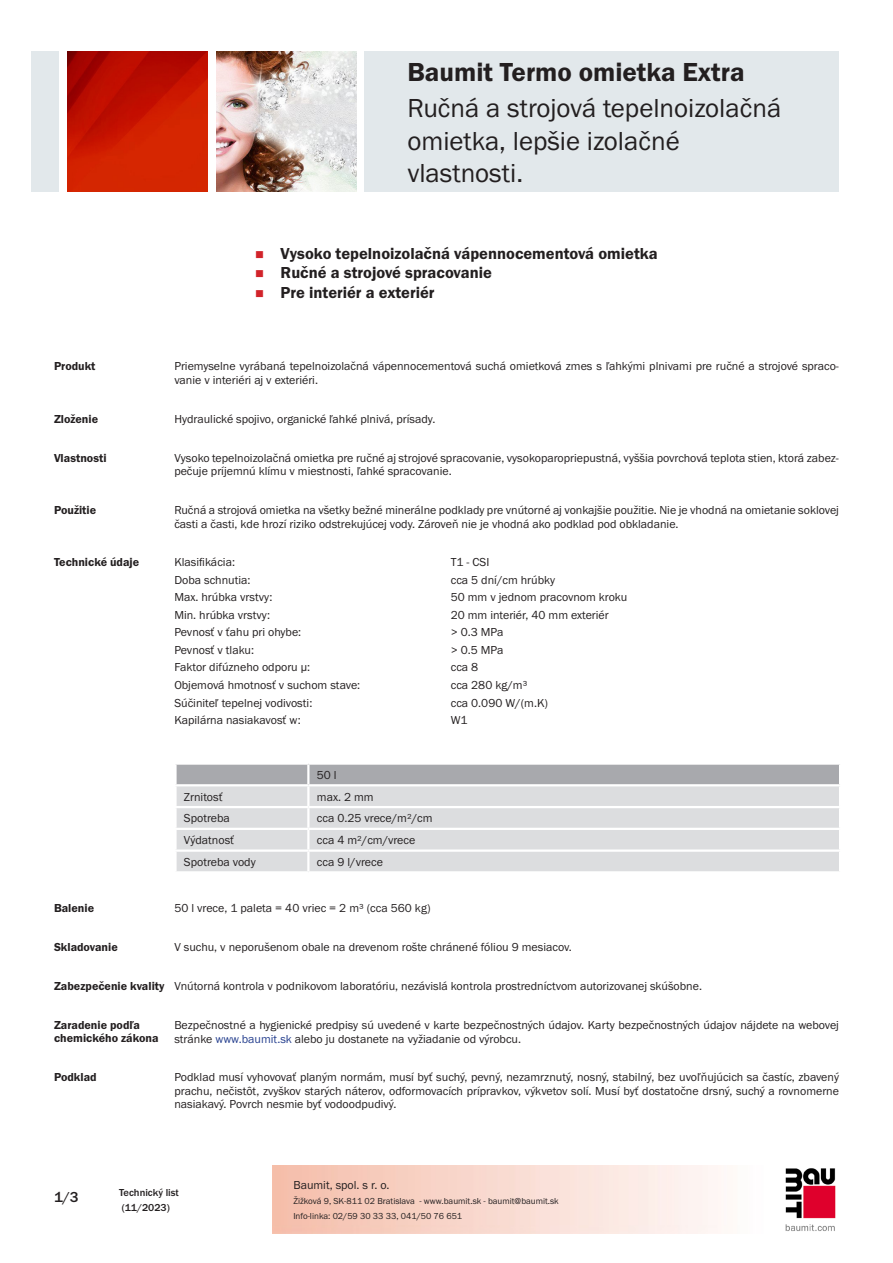
<style>
.page{position:relative;width:893px;height:1263px;background:#fff}
.page>*{position:absolute;margin:0;border:0;box-sizing:border-box;transform-origin:0 0}
.PDS_Produktname_Land{font:27px/32.4px "BM Franklin Gothic URW Boo";color:#231f20}
.PDS_Produktname{font:27px "BM Franklin Gothic URW Dem";color:#231f20}
.t1{font:16.5px "BM Franklin Gothic URW Dem";color:#231f20}
.t2{font:500 15px "BM Franklin Gothic URW";color:#231f20}
.PDS_Standard{font:12px/13.5px "BM Franklin Gothic URW Boo";color:#231f20}
.PDS_Standard_linksbü{font:12px "BM Franklin Gothic URW Boo";color:#231f20}
.PDS_Header{font:12px/13.5px "BM Franklin Gothic URW Dem";color:#231f20}
.t3{font:500 10.5px/15px "BM Franklin Gothic URW";color:#231f20}
.t4{font:9px/15px "BM Franklin Gothic URW Boo";color:#231f20}
.s1{color:#253f8e}
</style>
<div class="page">
<img style="left:785px;top:1168px;width:51px;height:63px">
<div style="left:32px;top:51px;width:27px;height:140px;background:#e2e8eb"></div>
<img style="left:68px;top:52px;width:140px;height:139px">
<img style="left:216px;top:51px;width:141px;height:140px">
<div style="left:365px;top:51px;width:474px;height:140px;background:#e2e8eb"></div>
<div style="left:177px;top:786px;width:662px;height:85px;background:#dcdddf"></div>
<div style="left:175px;top:764px;width:665px;height:20px;background:#a8a9ad"></div>
<hr style="left:307px;top:786px;width:2px;height:20px;background:#fff">
<hr style="left:174px;top:806px;width:134px;height:2px;background:#fff">
<hr style="left:308px;top:806px;width:533px;height:2px;background:#fff">
<hr style="left:307px;top:808px;width:2px;height:20px;background:#fff">
<hr style="left:174px;top:828px;width:134px;height:2px;background:#fff">
<hr style="left:308px;top:828px;width:533px;height:2px;background:#fff">
<hr style="left:174px;top:849px;width:134px;height:3px;background:#fff">
<hr style="left:308px;top:849px;width:533px;height:3px;background:#fff">
<svg style="left:307px;top:830px;width:2px;height:41px"></svg>
<p class="PDS_Produktname" style="left:407px;top:55px;width:339px">Baumit Termo omietka Extra</p>
<p class="PDS_Produktname_Land" style="left:407px;top:92px;width:375px">Ručná a strojová tepelnoizolačná omietka, lepšie izolačné vlastnosti.</p>
<p class="t1" style="left:281px;top:243px;width:378px">Vysoko tepelnoizolačná vápennocementová omietka</p>
<p class="t1" style="left:281px;top:263px;width:213px">Ručné a strojové spracovanie</p>
<p class="t1" style="left:281px;top:282px;width:155px">Pre interiér a exteriér</p>
<p class="PDS_Header" style="left:54px;top:360px;width:43px">Produkt</p>
<p class="PDS_Standard" style="left:174px;top:360px;width:666px">Priemyselne vyrábaná tepelnoizolačná vápennocementová suchá omietková zmes s ľahkými plnivami pre ručné a strojové spraco&shy;vanie v interiéri aj v exteriéri.</p>
<p class="PDS_Header" style="left:54px;top:412px;width:46px">Zloženie</p>
<p class="PDS_Standard" style="left:174px;top:412px;width:262px">Hydraulické spojivo, organické ľahké plnivá, prísady.</p>
<p class="PDS_Header" style="left:54px;top:451px;width:54px">Vlastnosti</p>
<p class="PDS_Standard" style="left:174px;top:451px;width:666px">Vysoko tepelnoizolačná omietka pre ručné aj strojové spracovanie, vysokoparopriepustná, vyššia povrchová teplota stien, ktorá zabez&shy;pečuje príjemnú klímu v miestnosti, ľahké spracovanie.</p>
<p class="PDS_Header" style="left:54px;top:503px;width:44px">Použitie</p>
<p class="PDS_Standard" style="left:174px;top:503px;width:666px">Ručná a strojová omietka na všetky bežné minerálne podklady pre vnútorné aj vonkajšie použitie. Nie je vhodná na omietanie soklovej časti a časti, kde hrozí riziko odstrekujúcej vody. Zároveň nie je vhodná ako podklad pod obkladanie.</p>
<p class="PDS_Header" style="left:54px;top:556px;width:87px">Technické údaje</p>
<p class="PDS_Standard_linksbü" style="left:174px;top:555px;width:62px">Klasifikácia:</p>
<p class="PDS_Standard_linksbü" style="left:451px;top:555px;width:40px">T1 - CSI</p>
<p class="PDS_Standard_linksbü" style="left:174px;top:572px;width:78px">Doba schnutia:</p>
<p class="PDS_Standard_linksbü" style="left:451px;top:572px;width:106px">cca 5 dní/cm hrúbky</p>
<p class="PDS_Standard_linksbü" style="left:174px;top:590px;width:100px">Max. hrúbka vrstvy:</p>
<p class="PDS_Standard_linksbü" style="left:451px;top:590px;width:178px">50 mm v jednom pracovnom kroku</p>
<p class="PDS_Standard_linksbü" style="left:174px;top:607px;width:97px">Min. hrúbka vrstvy:</p>
<p class="PDS_Standard_linksbü" style="left:451px;top:607px;width:160px">20 mm interiér, 40 mm exteriér</p>
<p class="PDS_Standard_linksbü" style="left:174px;top:625px;width:128px">Pevnosť v ťahu pri ohybe:</p>
<p class="PDS_Standard_linksbü" style="left:451px;top:625px;width:54px">&gt; 0.3 MPa</p>
<p class="PDS_Standard_linksbü" style="left:174px;top:642px;width:81px">Pevnosť v tlaku:</p>
<p class="PDS_Standard_linksbü" style="left:451px;top:642px;width:54px">&gt; 0.5 MPa</p>
<p class="PDS_Standard_linksbü" style="left:174px;top:660px;width:137px">Faktor difúzneho odporu μ:</p>
<p class="PDS_Standard_linksbü" style="left:451px;top:660px;width:29px">cca 8</p>
<p class="PDS_Standard_linksbü" style="left:174px;top:677px;width:187px">Objemová hmotnosť v suchom stave:</p>
<p class="PDS_Standard_linksbü" style="left:451px;top:677px;width:78px">cca 280 kg/m³</p>
<p class="PDS_Standard_linksbü" style="left:174px;top:695px;width:139px">Súčiniteľ tepelnej vodivosti:</p>
<p class="PDS_Standard_linksbü" style="left:451px;top:695px;width:99px">cca 0.090 W/(m.K)</p>
<p class="PDS_Standard_linksbü" style="left:174px;top:712px;width:128px">Kapilárna nasiakavosť w:</p>
<p class="PDS_Standard_linksbü" style="left:451px;top:712px;width:18px">W1</p>
<p class="PDS_Standard_linksbü" style="left:317px;top:767px;width:21px">50 l</p>
<p class="PDS_Standard_linksbü" style="left:184px;top:789px;width:40px">Zrnitosť</p>
<p class="PDS_Standard_linksbü" style="left:317px;top:789px;width:58px">max. 2 mm</p>
<p class="PDS_Standard_linksbü" style="left:184px;top:811px;width:47px">Spotreba</p>
<p class="PDS_Standard_linksbü" style="left:317px;top:811px;width:117px">cca 0.25 vrece/m²/cm</p>
<p class="PDS_Standard_linksbü" style="left:184px;top:833px;width:52px">Výdatnosť</p>
<p class="PDS_Standard_linksbü" style="left:317px;top:833px;width:100px">cca 4 m²/cm/vrece</p>
<p class="PDS_Standard_linksbü" style="left:184px;top:854px;width:73px">Spotreba vody</p>
<p class="PDS_Standard_linksbü" style="left:317px;top:854px;width:68px">cca 9 l/vrece</p>
<p class="PDS_Header" style="left:54px;top:902px;width:42px">Balenie</p>
<p class="PDS_Standard" style="left:174px;top:902px;width:258px">50 l vrece, 1 paleta = 40 vriec = 2 m³ (cca 560 kg)</p>
<p class="PDS_Header" style="left:54px;top:941px;width:65px">Skladovanie</p>
<p class="PDS_Standard" style="left:174px;top:941px;width:399px">V suchu, v neporušenom obale na drevenom rošte chránené fóliou 9 mesiacov.</p>
<p class="PDS_Header" style="left:54px;top:979px;width:112px">Zabezpečenie kvality</p>
<p class="PDS_Standard" style="left:174px;top:979px;width:529px">Vnútorná kontrola v podnikovom laboratóriu, nezávislá kontrola prostredníctvom autorizovanej skúšobne.</p>
<p class="PDS_Header" style="left:54px;top:1018px;width:106px">Zaradenie podľa chemického zákona</p>
<p class="PDS_Standard" style="left:174px;top:1018px;width:666px">Bezpečnostné a hygienické predpisy sú uvedené v karte bezpečnostných údajov. Karty bezpečnostných údajov nájdete na webovej stránke <span class="s1">www.baumit.sk</span> alebo ju dostanete na vyžiadanie od výrobcu.</p>
<p class="PDS_Header" style="left:54px;top:1071px;width:44px">Podklad</p>
<p class="PDS_Standard" style="left:174px;top:1071px;width:666px;text-align:justify">Podklad musí vyhovovať planým normám, musí byť suchý, pevný, nezamrznutý, nosný, stabilný, bez uvoľňujúcich sa častíc, zbavený prachu, nečistôt, zvyškov starých náterov, odformovacích prípravkov, výkvetov solí. Musí byť dostatočne drsný, suchý a rovnomerne nasiakavý. Povrch nesmie byť vodoodpudivý.</p>
<p class="t2" style="left:54px;top:1188px;width:26px">1/3</p>
<p class="t3" style="left:119px;top:1185px;width:61px">Technický list (11/2023)</p>
<p class="PDS_Standard" style="left:293px;top:1178px;width:98px">Baumit, spol. s r. o.</p>
<p class="t4" style="left:293px;top:1193px;width:267px">Žižková 9, SK-811 02 Bratislava - www.baumit.sk - baumit@baumit.sk<br>Info-linka: 02/59 30 33 33, 041/50 76 651</p>
</div>
